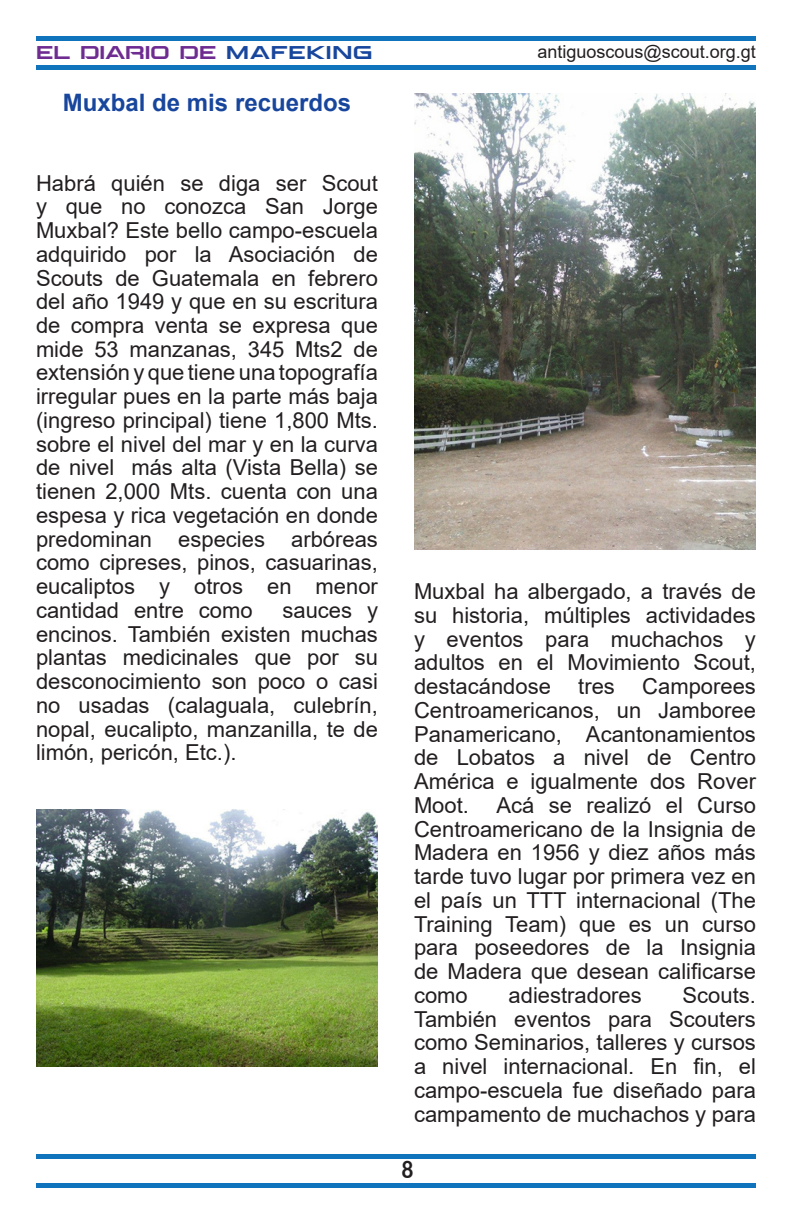
<style>
.page{position:relative;width:792px;height:1224px;background:#fff}
.page>*{position:absolute;margin:0;border:0;box-sizing:border-box;transform-origin:0 0}
.t1{font:700 24px "Arial";color:#18469d}
.t2{font:24px "Arial Rounded MT Bold";color:#231f20;scale:.85 1}
.t3{font:22px/23.8px "Arial";color:#231f20;text-align:justify}
.t4{font:18px "Arial";color:#231f20}
.t5{font:18px "Aspire SC";letter-spacing:.025em;color:#6e2c91}
.s1{color:#18469d}
</style>
<div class="page">
<div style="left:36px;top:1183px;width:720px;height:5px;background:#1074bc"></div>
<div style="left:36px;top:1154px;width:720px;height:5px;background:#1074bc"></div>
<div style="left:36px;top:65px;width:720px;height:5px;background:#1074bc"></div>
<hr style="left:36px;top:36px;width:720px;height:4px;background:#1074bc">
<img style="left:36px;top:810px;width:342px;height:256px">
<img style="left:414px;top:94px;width:342px;height:455px">
<p class="t5" style="left:36px;top:40px;width:338px">EL DIARIO DE <span class="s1">MAFEKING</span></p>
<p class="t4" style="left:538px;top:39px;width:220px">antiguoscous@scout.org.gt</p>
<p class="t1" style="left:63px;top:86px;width:290px">Muxbal de mis recuerdos</p>
<p class="t3" style="left:36px;top:171px;width:344px">Habrá quién se diga ser Scout y que no conozca San Jorge Muxbal? Este bello campo-escuela adquirido por la Asociación de Scouts de Guatemala en febrero del año 1949 y que en su escritura de compra venta se expresa que mide 53 manzanas, 345 Mts2 de extensión y que tiene una topografía irregular pues en la parte más baja (ingreso principal) tiene 1,800 Mts. sobre el nivel del mar y en la curva de nivel más alta (Vista Bella) se tienen 2,000 Mts. cuenta con una espesa y rica vegetación en donde predominan especies arbóreas como cipreses, pinos, casuarinas, eucaliptos y otros en menor cantidad entre como</p>
<p class="t3" style="left:36px;top:598px;width:344px;text-indent:246px">sauces y encinos. También existen muchas plantas medicinales que por su desconocimiento son poco o casi no usadas (calaguala, culebrín, nopal, eucalipto, manzanilla, te de limón, pericón, Etc.).</p>
<p class="t3" style="left:414px;top:579px;width:344px">Muxbal ha albergado, a través de su historia, múltiples actividades y eventos para muchachos y adultos en el Movimiento Scout, destacándose tres Camporees Centroamericanos, un Jamboree Panamericano, Acantonamientos de Lobatos a nivel de Centro América e igualmente dos Rover Moot.</p>
<p class="t3" style="left:414px;top:793px;width:344px;text-indent:83px">Acá se realizó el Curso Centroamericano de la Insignia de Madera en 1956 y diez años más tarde tuvo lugar por primera vez en el país un TTT internacional (The Training Team) que es un curso para poseedores de la Insignia de Madera que desean calificarse como</p>
<p class="t3" style="left:414px;top:983px;width:343px;text-indent:269px">Scouts.<br>También eventos para Scouters como Seminarios, talleres y cursos a nivel internacional. En fin, el campo-escuela fue diseñado para campamento de muchachos y para</p>
<p class="t3" style="left:509px;top:983px;width:135px">adiestradores</p>
<p class="t2" style="left:401px;top:1156px;width:16px">8</p>
</div>
